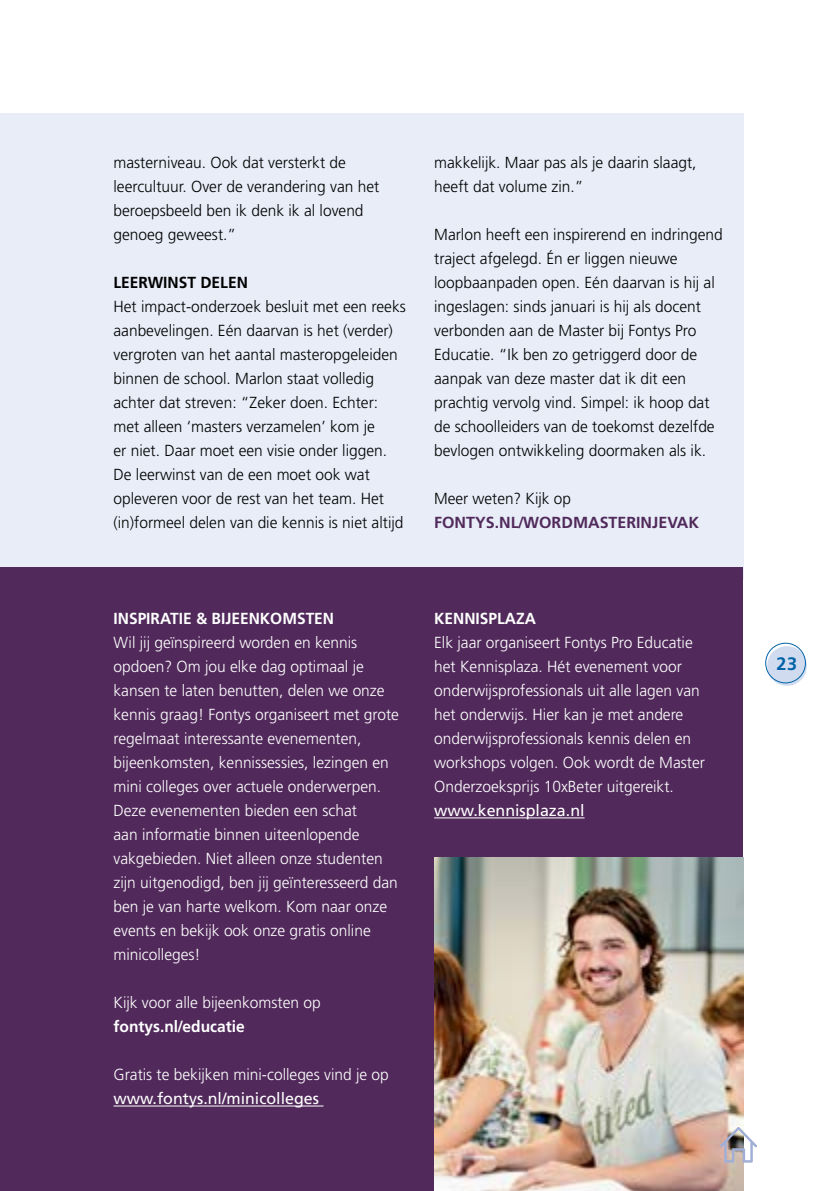
<style>
.page{position:relative;width:840px;height:1191px;background:#fff}
.page>*{position:absolute;margin:0;border:0;box-sizing:border-box;transform-origin:0 0}
.t1{font:700 18px "Fontys Frutiger";color:#0063a8}
.t2{font:300 16px/24px "Fontys Frutiger";color:#000}
.t3{font:300 16px/24px "Fontys Frutiger";color:#fff}
.t4{font:700 16px "Fontys Frutiger";color:#fff}
.t5{font:16px "Fontys Frutiger Roman";color:#fff}
.t6{font:700 16px "Fontys Frutiger";color:#512a5b}
.t7{font:300 16px "Fontys Frutiger";color:#000;scale:.96 1}
.t8{font:700 16px "Fontys Frutiger";color:#000}
</style>
<div class="page">
<div style="left:766px;top:646px;width:40px;height:40px;background:#d0dbef;border-radius:50%"></div>
<div style="left:764px;top:642px;width:41px;height:41px;border:1px solid #0063a8;border-radius:50%"></div>
<div style="left:0;top:113px;width:743px;height:467px;background:#e8edf8"></div>
<div style="left:0;top:567px;width:742px;height:624px;background:#512a5b"></div>
<hr style="left:434px;top:817px;width:150px;height:1px;background:#fff">
<hr style="left:113px;top:1105px;width:210px;height:1px;background:#fff">
<img style="left:434px;top:857px;width:309px;height:334px">
<svg style="left:719px;top:1126px;width:37px;height:36px"></svg>
<p class="t2" style="left:113px;top:151px;width:267px">masterniveau. Ook dat versterkt de leercultuur. Over de verandering van het beroepsbeeld ben ik denk ik al lovend genoeg geweest.”</p>
<p class="t8" style="left:113px;top:273px;width:136px">LEERWINST DELEN</p>
<p class="t2" style="left:113px;top:295px;width:293px">Het impact-onderzoek besluit met een reeks aanbevelingen. Eén daarvan is het (verder) vergroten van het aantal masteropgeleiden binnen de school. Marlon staat volledig achter dat streven: “Zeker doen. Echter: met alleen ‘masters verzamelen’ kom je<br>er niet. Daar moet een visie onder liggen.<br>De leerwinst van de een moet ook wat opleveren voor de rest van het team. Het (in)formeel delen van die kennis is niet altijd</p>
<p class="t2" style="left:434px;top:151px;width:264px">makkelijk. Maar pas als je daarin slaagt, heeft dat volume zin.”</p>
<p class="t2" style="left:434px;top:223px;width:290px">Marlon heeft een inspirerend en indringend traject afgelegd. Én er liggen nieuwe loopbaanpaden open. Eén daarvan is hij al ingeslagen: sinds januari is hij als docent verbonden aan de Master bij Fontys Pro Educatie. “Ik ben zo getriggerd door de aanpak van deze master dat ik dit een prachtig vervolg vind. Simpel: ik hoop dat de schoolleiders van de toekomst dezelfde bevlogen ontwikkeling doormaken als ik.</p>
<p class="t7" style="left:434px;top:489px;width:144px">Meer weten? Kijk op</p>
<p class="t6" style="left:434px;top:513px;width:266px">FONTYS.NL/WORDMASTERINJEVAK</p>
<p class="t4" style="left:113px;top:609px;width:222px">INSPIRATIE &amp; BIJEENKOMSTEN</p>
<p class="t3" style="left:113px;top:631px;width:287px">Wil jij geïnspireerd worden en kennis opdoen? Om jou elke dag optimaal je kansen te laten benutten, delen we onze kennis graag! Fontys organiseert met grote regelmaat interessante evenementen, bijeenkomsten, kennissessies, lezingen en mini colleges over actuele onderwerpen.<br>Deze evenementen bieden een schat<br>aan informatie binnen uiteenlopende vakgebieden. Niet alleen onze studenten zijn uitgenodigd, ben jij geïnteresseerd dan ben je van harte welkom. Kom naar onze events en bekijk ook onze gratis online minicolleges!</p>
<p class="t3" style="left:113px;top:991px;width:208px">Kijk voor alle bijeenkomsten op</p>
<p class="t4" style="left:113px;top:1017px;width:133px">fontys.nl/educatie</p>
<p class="t3" style="left:113px;top:1063px;width:277px">Gratis te bekijken mini-colleges vind je op</p>
<p class="t5" style="left:113px;top:1089px;width:207px">www.fontys.nl/minicolleges</p>
<p class="t4" style="left:434px;top:609px;width:103px">KENNISPLAZA</p>
<p class="t3" style="left:434px;top:631px;width:272px">Elk jaar organiseert Fontys Pro Educatie het Kennisplaza. Hét evenement voor onderwijsprofessionals uit alle lagen van het onderwijs. Hier kan je met andere onderwijsprofessionals kennis delen en workshops volgen. Ook wordt de Master Onderzoeksprijs 10xBeter uitgereikt.</p>
<p class="t5" style="left:434px;top:801px;width:152px">www.kennisplaza.nl</p>
<p class="t1" style="left:776px;top:652px;width:22px">23</p>
</div>
